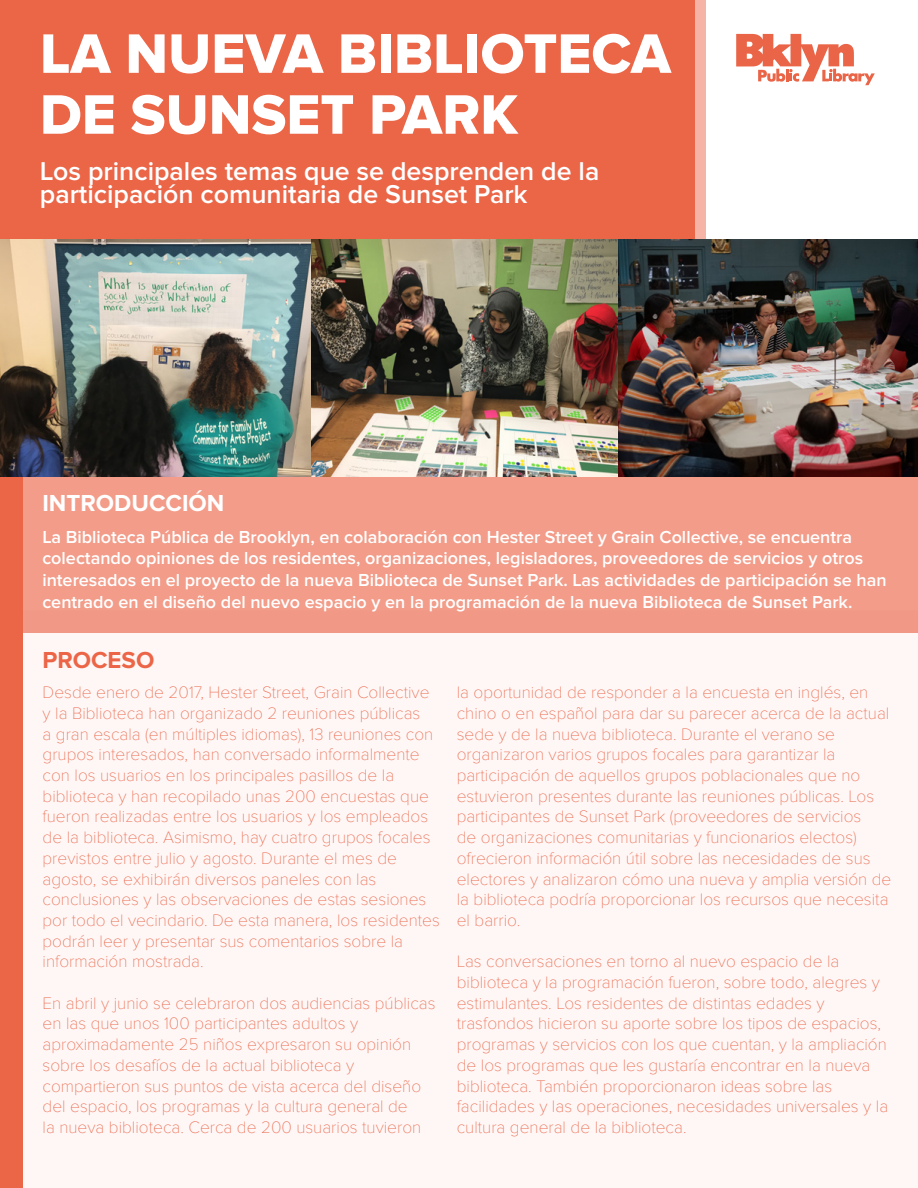
<style>
.page{position:relative;width:918px;height:1188px;background:#fff}
.page>*{position:absolute;margin:0;border:0;box-sizing:border-box;transform-origin:0 0}
.t1{font:57.6px/60.9px "Proxima Nova Extrabld";color:#fff}
.t2{font:600 26.7px/24px "Proxima Nova";color:#fff}
.t3{font:700 24px "Proxima Nova";color:#fff}
.t4{font:700 24px "Proxima Nova";color:#ec6547}
.t5{font:600 18px/21.6px "Proxima Nova";color:#fff}
.t6{font:100 17.25px/20.7px "Proxima Nova T";color:#eb6547}
</style>
<div class="page">
<div style="left:1px;top:0;width:694px;height:240px;background:#eb6547"></div>
<div style="left:23px;top:476px;width:895px;height:157px;background:#f29c89"></div>
<div style="left:1px;top:248px;width:22px;height:940px;background:#eb6547"></div>
<img style="left:0;top:240px;width:312px;height:236px">
<img style="left:312px;top:240px;width:307px;height:236px">
<img style="left:619px;top:240px;width:299px;height:236px">
<svg style="left:736px;top:34px;width:139px;height:51px"></svg>
<h1 class="t1" style="left:40px;top:25px;width:633px">LA NUEVA BIBLIOTECA<br>DE SUNSET PARK</h1>
<h2 class="t2" style="left:40px;top:159px;width:561px">Los principales temas que se desprenden de la participación comunitaria de Sunset Park</h2>
<h3 class="t3" style="left:42px;top:489px;width:184px">INTRODUCCIÓN</h3>
<p class="t5" style="left:42px;top:526px;width:846px">La Biblioteca Pública de Brooklyn, en colaboración con Hester Street y Grain Collective, se encuentra colectando opiniones de los residentes, organizaciones, legisladores, proveedores de servicios y otros interesados en el proyecto de la nueva Biblioteca de Sunset Park. Las actividades de participación se han centrado en el diseño del nuevo espacio y en la programación de la nueva Biblioteca de Sunset Park.</p>
<h3 class="t4" style="left:42px;top:647px;width:114px">PROCESO</h3>
<p class="t6" style="left:43px;top:682px;width:399px">Desde enero de 2017, Hester Street, Grain Collective y la Biblioteca han organizado 2 reuniones públicas<br>a gran escala (en múltiples idiomas), 13 reuniones con grupos interesados, han conversado informalmente con los usuarios en los principales pasillos de la biblioteca y han recopilado unas 200 encuestas que fueron realizadas entre los usuarios y los empleados de la biblioteca. Asimismo, hay cuatro grupos focales previstos entre julio y agosto. Durante el mes de agosto, se exhibirán diversos paneles con las conclusiones y las observaciones de estas sesiones por todo el vecindario. De esta manera, los residentes podrán leer y presentar sus comentarios sobre la información mostrada.</p>
<p class="t6" style="left:43px;top:993px;width:395px">En abril y junio se celebraron dos audiencias públicas en las que unos 100 participantes adultos y aproximadamente 25 niños expresaron su opinión sobre los desafíos de la actual biblioteca y compartieron sus puntos de vista acerca del diseño del espacio, los programas y la cultura general de<br>la nueva biblioteca. Cerca de 200 usuarios tuvieron</p>
<p class="t6" style="left:457px;top:682px;width:436px">la oportunidad de responder a la encuesta en inglés, en chino o en español para dar su parecer acerca de la actual sede y de la nueva biblioteca. Durante el verano se organizaron varios grupos focales para garantizar la participación de aquellos grupos poblacionales que no estuvieron presentes durante las reuniones públicas. Los participantes de Sunset Park (proveedores de servicios<br>de organizaciones comunitarias y funcionarios electos) ofrecieron información útil sobre las necesidades de sus electores y analizaron cómo una nueva y amplia versión de la biblioteca podría proporcionar los recursos que necesita el barrio.</p>
<p class="t6" style="left:457px;top:951px;width:433px">Las conversaciones en torno al nuevo espacio de la biblioteca y la programación fueron, sobre todo, alegres y estimulantes. Los residentes de distintas edades y trasfondos hicieron su aporte sobre los tipos de espacios, programas y servicios con los que cuentan, y la ampliación de los programas que les gustaría encontrar en la nueva biblioteca. También proporcionaron ideas sobre las facilidades y las operaciones, necesidades universales y la cultura general de la biblioteca.</p>
</div>
